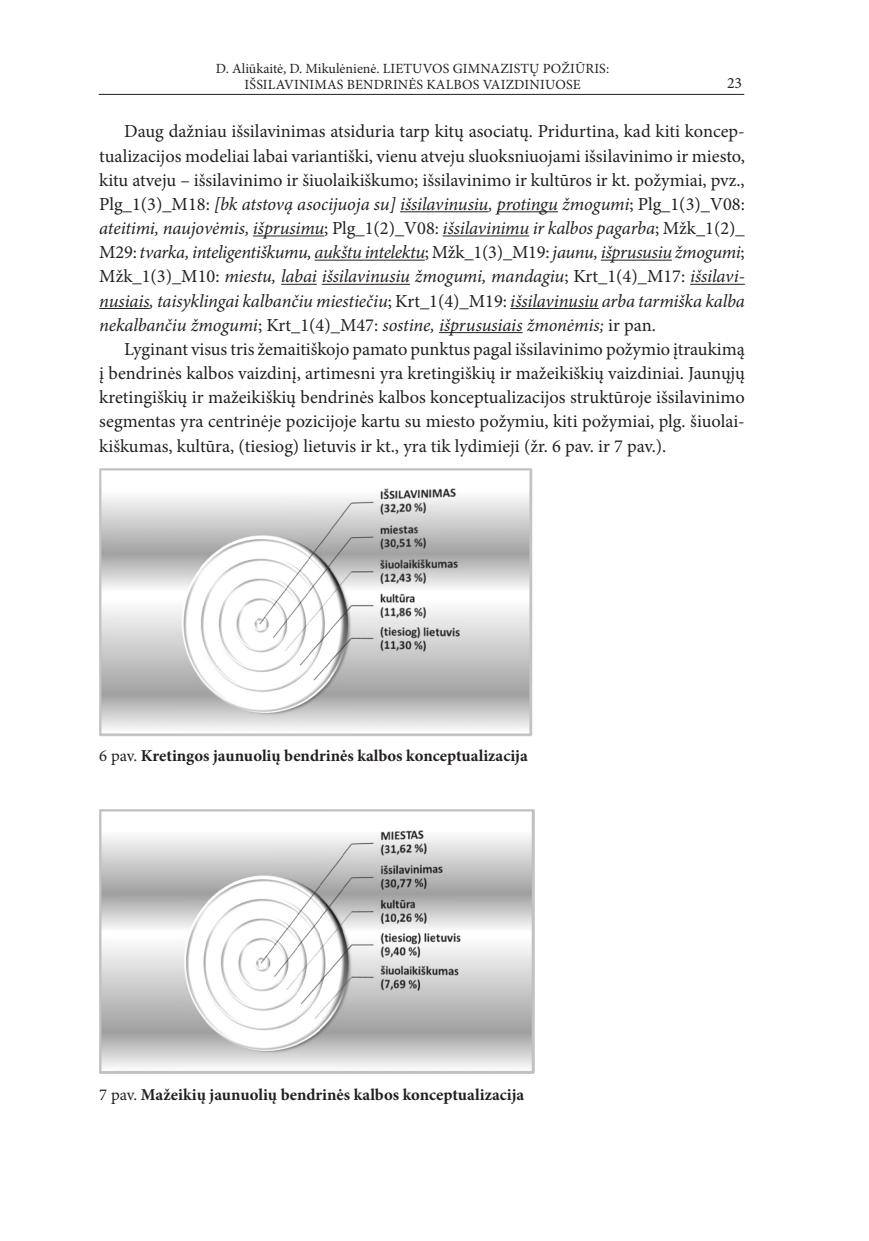
<style>
.page{position:relative;width:869px;height:1241px;background:#fff}
.page>*{position:absolute;margin:0;border:0;box-sizing:border-box;transform-origin:0 0}
.t1{font:18.38px/24.2px "Minion Pro";color:#231f20;text-align:justify}
.lenteles-pav{font:700 16.62px "Minion Pro";color:#231f20}
.t2{font:15.75px "Minion Pro";color:#231f20}
.t3{font:14px/15.8px "Minion Pro";letter-spacing:.01em;color:#231f20;text-align:center}
.s1{font-style:italic}
.s2{font-weight:400}
</style>
<div class="page">
<hr style="left:99px;top:94px;width:644px;height:1px;background:#231f20">
<hr style="left:400px;top:211px;width:88px;height:1px;background:#231f20">
<hr style="left:496px;top:211px;width:61px;height:1px;background:#231f20">
<hr style="left:253px;top:235px;width:71px;height:1px;background:#231f20">
<hr style="left:442px;top:235px;width:87px;height:1px;background:#231f20">
<hr style="left:314px;top:260px;width:110px;height:1px;background:#231f20">
<hr style="left:600px;top:260px;width:71px;height:1px;background:#231f20">
<hr style="left:281px;top:284px;width:36px;height:1px;background:#231f20">
<hr style="left:321px;top:284px;width:89px;height:1px;background:#231f20">
<hr style="left:689px;top:284px;width:55px;height:1px;background:#231f20">
<hr style="left:99px;top:308px;width:50px;height:1px;background:#231f20">
<hr style="left:510px;top:308px;width:88px;height:1px;background:#231f20">
<hr style="left:439px;top:332px;width:83px;height:1px;background:#231f20">
<img style="left:99px;top:468px;width:434px;height:269px">
<img style="left:99px;top:809px;width:436px;height:265px">
<p class="t3" style="left:216px;top:61px;width:394px">D. Aliūkaitė, D. Mikulėnienė. LIETUVOS GIMNAZISTŲ POŽIŪRIS:<br>IŠSILAVINIMAS BENDRINĖS KALBOS VAIZDINIUOSE</p>
<p class="t1" style="left:99px;top:120px;width:646px;text-indent:25px">Daug dažniau išsilavinimas atsiduria tarp kitų asociatų. Pridurtina, kad kiti koncep&shy;tualizacijos modeliai labai variantiški, vienu atveju sluoksniuojami išsilavinimo ir miesto, kitu atveju – išsilavinimo ir šiuolaikiškumo; išsilavinimo ir kultūros ir kt. požymiai, pvz., Plg_1(3)_M18: <span class="s1">[bk atstovą asocijuoja su] išsilavinusiu, protingu žmogumi</span>; Plg_1(3)_V08: <span class="s1">ateitimi, naujovėmis, išprusimu</span>; Plg_1(2)_V08: <span class="s1">išsilavinimu ir kalbos pagarba</span>; Mžk_1(2)_ M29: <span class="s1">tvarka, inteligentiškumu, aukštu intelektu</span>; Mžk_1(3)_M19: <span class="s1">jaunu, išprususiu žmogumi</span>; Mžk_1(3)_M10: <span class="s1">miestu, labai išsilavinusiu žmogumi, mandagiu</span>; Krt_1(4)_M17: <span class="s1">išsilavi&shy;nusiais, taisyklingai kalbančiu miestiečiu</span>; Krt_1(4)_M19: <span class="s1">išsilavinusiu arba tarmiška kalba nekalbančiu žmogumi</span>; Krt_1(4)_M47: <span class="s1">sostine, išprususiais žmonėmis;</span> ir pan.</p>
<p class="t1" style="left:99px;top:337px;width:646px;text-indent:25px">Lyginant visus tris žemaitiškojo pamato punktus pagal išsilavinimo požymio įtraukimą į bendrinės kalbos vaizdinį, artimesni yra kretingiškių ir mažeikiškių vaizdiniai. Jaunųjų kretingiškių ir mažeikiškių bendrinės kalbos konceptualizacijos struktūroje išsilavinimo segmentas yra centrinėje pozicijoje kartu su miesto požymiu, kiti požymiai, plg. šiuolai&shy;kiškumas, kultūra, (tiesiog) lietuvis ir kt., yra tik lydimieji (žr. 6 pav. ir 7 pav.).</p>
<p class="t2" style="left:726px;top:73px;width:17px">23</p>
<p class="lenteles-pav" style="left:99px;top:743px;width:430px"><span class="s2">6 pav.</span> Kretingos jaunuolių bendrinės kalbos konceptualizacija</p>
<p class="lenteles-pav" style="left:99px;top:1082px;width:426px"><span class="s2">7 pav.</span> Mažeikių jaunuolių bendrinės kalbos konceptualizacija</p>
</div>
